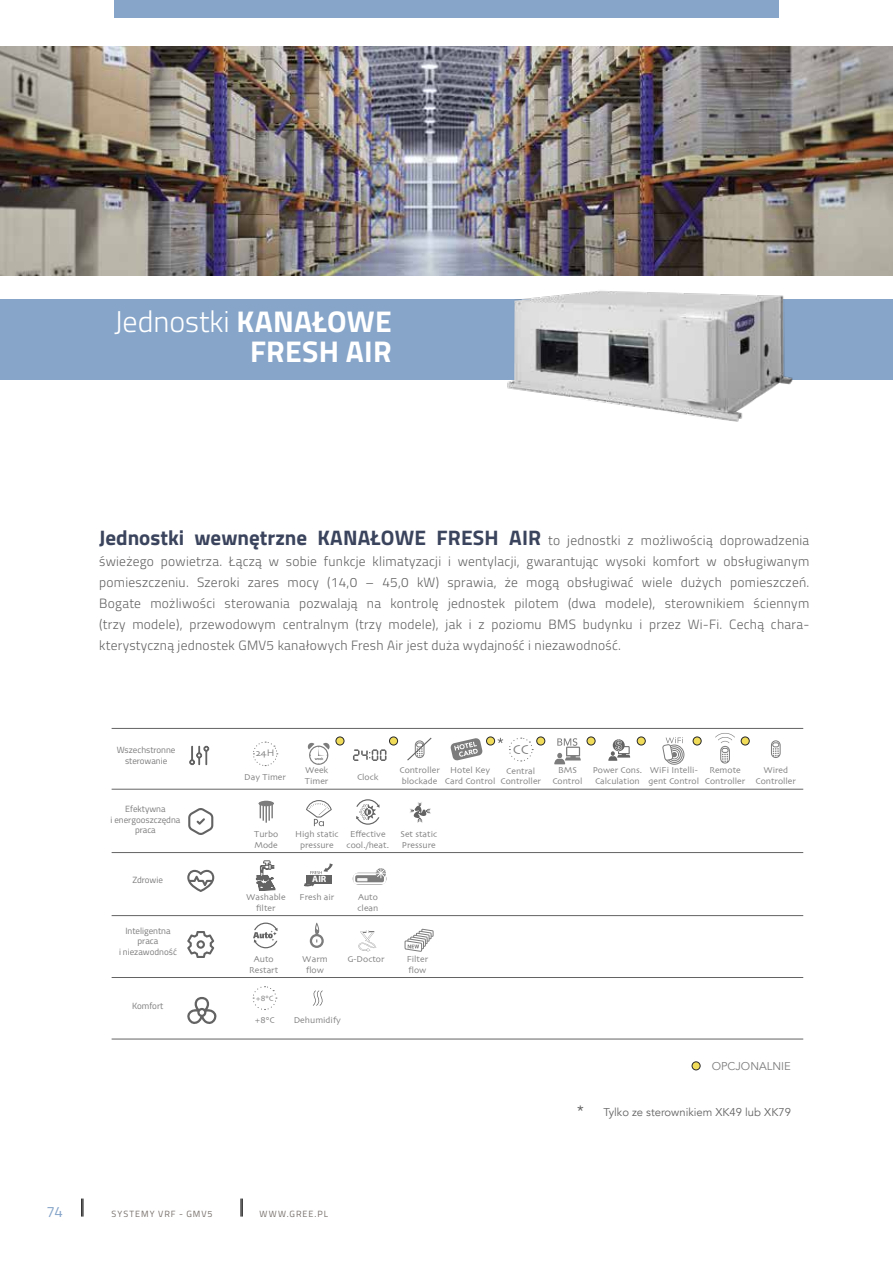
<style>
.page{position:relative;width:893px;height:1263px;background:#fff}
.page>*{position:absolute;margin:0;border:0;box-sizing:border-box;transform-origin:0 0}
.t1{font:300 30px "Titillium";color:#fff}
.t2{font:700 30px "Titillium Web";letter-spacing:.01em;color:#fff}
.t3{font:15px "Titillium";color:#86a5c9}
.t4{font:300 13.5px/21px "Titillium";letter-spacing:.02em;color:#636363;text-align:justify}
.t5{font:13.5px "Skia";color:#7c7c7c}
.t6{font:11.25px "Avenir";color:#636363}
.t7{font:11.25px "Avenir";color:#7c7c7c}
.t8{font:9.9px "Skia";color:#7c7c7c}
.t9{font:700 9.15px "Myriad Pro";color:#fff}
.t10{font:9px/10.8px "Skia";color:#7c7c7c;text-align:center}
.t11{font:9px/10.8px "Titillium";color:#7c7c7c;text-align:center}
.t12{font:9px "Titillium";letter-spacing:.115em;color:#766f6b}
.t13{font:8.1px "Skia";color:#7c7c7c}
.s1{font-weight:700}
.s2{font-weight:700;font-size:21px;color:#3b445d}
.s3{font-size:15px}
</style>
<div class="page">
<div style="left:114px;top:0;width:664px;height:18px;background:#86a5c9"></div>
<svg style="left:81px;top:1198px;width:3px;height:18px"></svg>
<svg style="left:241px;top:1198px;width:2px;height:18px"></svg>
<div style="left:0;top:299px;width:893px;height:80px;background:#86a5c9"></div>
<img style="left:0;top:47px;width:893px;height:229px">
<img style="left:488px;top:290px;width:320px;height:132px">
<svg style="left:608px;top:739px;width:22px;height:22px"></svg>
<svg style="left:356px;top:799px;width:23px;height:26px"></svg>
<svg style="left:256px;top:860px;width:19px;height:31px"></svg>
<svg style="left:304px;top:882px;width:11px;height:5px"></svg>
<div style="left:307px;top:875px;width:25px;height:8px;background:#636363"></div>
<svg style="left:310px;top:863px;width:23px;height:11px"></svg>
<svg style="left:253px;top:922px;width:25px;height:26px"></svg>
<svg style="left:309px;top:923px;width:15px;height:25px"></svg>
<svg style="left:404px;top:928px;width:30px;height:24px"></svg>
<svg style="left:187px;top:870px;width:27px;height:22px"></svg>
<svg style="left:189px;top:745px;width:21px;height:21px"></svg>
<svg style="left:188px;top:808px;width:25px;height:27px"></svg>
<svg style="left:187px;top:931px;width:27px;height:27px"></svg>
<svg style="left:187px;top:997px;width:30px;height:27px"></svg>
<hr style="left:112px;top:977px;width:691px;height:1px;background:#636363">
<hr style="left:112px;top:1039px;width:691px;height:1px;background:#636363">
<hr style="left:112px;top:915px;width:691px;height:1px;background:#636363">
<hr style="left:112px;top:852px;width:691px;height:1px;background:#636363">
<hr style="left:112px;top:789px;width:691px;height:1px;background:#636363">
<hr style="left:112px;top:728px;width:691px;height:1px;background:#636363">
<svg style="left:307px;top:742px;width:23px;height:23px"></svg>
<svg style="left:253px;top:741px;width:25px;height:26px"></svg>
<div style="left:664px;top:744px;width:20px;height:21px;border:1px solid #7c7c7c;border-radius:50%"></div>
<svg style="left:662px;top:737px;width:21px;height:26px"></svg>
<div style="left:771px;top:740px;width:9px;height:18px;border:1px solid #7c7c7c;border-radius:4px"></div>
<svg style="left:773px;top:743px;width:6px;height:13px"></svg>
<svg style="left:450px;top:738px;width:33px;height:23px"></svg>
<svg style="left:554px;top:738px;width:27px;height:26px"></svg>
<svg style="left:258px;top:800px;width:17px;height:7px"></svg>
<div style="left:257px;top:799px;width:19px;height:9px;border:1px solid #fff;border-radius:50%"></div>
<svg style="left:260px;top:804px;width:13px;height:19px"></svg>
<div style="left:354px;top:874px;width:31px;height:9px;background:#7c7c7c;border-radius:5px"></div>
<div style="left:353px;top:873px;width:33px;height:12px;border:3px solid #7c7c7c;border-radius:5px"></div>
<div style="left:353px;top:873px;width:33px;height:11px;border:2px solid #fff;border-radius:3px"></div>
<svg style="left:373px;top:868px;width:14px;height:13px"></svg>
<svg style="left:357px;top:878px;width:10px;height:3px"></svg>
<svg style="left:358px;top:931px;width:18px;height:21px"></svg>
<svg style="left:252px;top:986px;width:25px;height:24px"></svg>
<svg style="left:313px;top:990px;width:10px;height:16px"></svg>
<div style="left:720px;top:746px;width:10px;height:17px;border:1px solid #7c7c7c;border-radius:4px"></div>
<svg style="left:715px;top:733px;width:20px;height:29px"></svg>
<svg style="left:407px;top:737px;width:25px;height:24px"></svg>
<svg style="left:353px;top:749px;width:33px;height:12px"></svg>
<svg style="left:306px;top:800px;width:26px;height:26px"></svg>
<svg style="left:410px;top:802px;width:21px;height:21px"></svg>
<div style="left:692px;top:1062px;width:8px;height:8px;background:#f1dc5a;border-radius:50%"></div>
<div style="left:692px;top:1061px;width:8px;height:9px;border:1px solid #292929;border-radius:50%"></div>
<div style="left:336px;top:737px;width:8px;height:8px;background:#f1dc5a;border-radius:50%"></div>
<div style="left:335px;top:736px;width:9px;height:9px;border:1px solid #292929;border-radius:50%"></div>
<div style="left:389px;top:737px;width:9px;height:8px;background:#f1dc5a;border-radius:50%"></div>
<div style="left:389px;top:736px;width:9px;height:9px;border:1px solid #292929;border-radius:50%"></div>
<div style="left:486px;top:737px;width:9px;height:8px;background:#f1dc5a;border-radius:50%"></div>
<div style="left:486px;top:736px;width:9px;height:9px;border:1px solid #292929;border-radius:50%"></div>
<div style="left:537px;top:737px;width:8px;height:8px;background:#f1dc5a;border-radius:50%"></div>
<div style="left:536px;top:736px;width:9px;height:9px;border:1px solid #292929;border-radius:50%"></div>
<div style="left:587px;top:737px;width:8px;height:8px;background:#f1dc5a;border-radius:50%"></div>
<div style="left:587px;top:736px;width:8px;height:9px;border:1px solid #292929;border-radius:50%"></div>
<div style="left:637px;top:737px;width:8px;height:8px;background:#f1dc5a;border-radius:50%"></div>
<div style="left:637px;top:736px;width:9px;height:9px;border:1px solid #292929;border-radius:50%"></div>
<div style="left:693px;top:737px;width:8px;height:8px;background:#f1dc5a;border-radius:50%"></div>
<div style="left:693px;top:736px;width:9px;height:9px;border:1px solid #292929;border-radius:50%"></div>
<div style="left:741px;top:737px;width:8px;height:8px;background:#f1dc5a;border-radius:50%"></div>
<div style="left:741px;top:736px;width:9px;height:9px;border:1px solid #292929;border-radius:50%"></div>
<svg style="left:497px;top:737px;width:36px;height:25px"></svg>
<h1 class="t1" style="left:114px;top:299px;width:279px">Jednostki <span class="s1">KANAŁOWE</span></h1>
<h1 class="t2" style="left:250px;top:328px;width:143px">FRESH AIR</h1>
<p class="t4" style="left:99px;top:529px;width:712px"><span class="s2">Jednostki wewnętrzne KANAŁOWE FRESH AIR</span> to jednostki z możliwością doprowadzenia świeżego powietrza. Łączą w sobie funkcje klimatyzacji i wentylacji, gwarantując wysoki komfort w obsługiwanym pomieszczeniu. Szeroki zares mocy (14,0 – 45,0 kW) sprawia, że mogą obsługiwać wiele dużych pomieszczeń.<br>Bogate możliwości sterowania pozwalają na kontrolę jednostek pilotem (dwa modele), sterownikiem ściennym (trzy modele), przewodowym centralnym (trzy modele), jak i z poziomu BMS budynku i przez Wi-Fi. Cechą chara&shy;kterystyczną jednostek GMV5 kanałowych Fresh Air jest duża wydajność i niezawodność.</p>
<p class="t11" style="left:117px;top:744px;width:60px">Wszechstronne sterowanie</p>
<p class="t11" style="left:110px;top:803px;width:71px">Efektywna<br>i energooszczędna praca</p>
<p class="t11" style="left:132px;top:874px;width:32px">Zdrowie</p>
<p class="t11" style="left:119px;top:924px;width:59px">Inteligentna praca<br>i niezawodność</p>
<p class="t11" style="left:132px;top:1000px;width:33px">Komfort</p>
<p class="t5" style="left:513px;top:741px;width:17px">CC</p>
<p class="t8" style="left:256px;top:747px;width:20px">24H</p>
<p class="t10" style="left:244px;top:772px;width:43px">Day Timer</p>
<p class="t10" style="left:648px;top:766px;width:52px;text-align:left">WiFi Intelli&shy;gent Control</p>
<p class="t10" style="left:756px;top:765px;width:42px">Wired<br>Controller</p>
<p class="t10" style="left:305px;top:765px;width:25px;text-align:left">Week<br>Timer</p>
<p class="t10" style="left:357px;top:772px;width:23px">Clock</p>
<p class="t10" style="left:399px;top:765px;width:42px;text-align:left">Controller blockade</p>
<p class="t10" style="left:593px;top:766px;width:51px;text-align:left">Power Cons.<br>Calculation</p>
<p class="t10" style="left:445px;top:766px;width:52px">Hotel Key<br>Card Control</p>
<p class="t10" style="left:552px;top:766px;width:32px">BMS<br>Control</p>
<p class="t10" style="left:501px;top:766px;width:42px">Central<br>Controller</p>
<p class="t10" style="left:705px;top:766px;width:42px">Remote<br>Controller</p>
<p class="t10" style="left:254px;top:829px;width:25px;text-align:left">Turbo<br>Mode</p>
<p class="t10" style="left:246px;top:893px;width:41px">Washable filter</p>
<p class="t10" style="left:295px;top:829px;width:45px">High static pressure</p>
<p class="t10" style="left:347px;top:830px;width:44px">Effective cool./heat.</p>
<p class="t10" style="left:400px;top:830px;width:38px;text-align:left">Set static<br>Pressure</p>
<p class="t9" style="left:312px;top:872px;width:16px">AIR</p>
<p class="t10" style="left:300px;top:893px;width:36px">Fresh air</p>
<p class="t10" style="left:358px;top:892px;width:22px;text-align:left">Auto clean</p>
<p class="t10" style="left:249px;top:955px;width:31px">Auto<br>Restart</p>
<p class="t10" style="left:302px;top:955px;width:27px">Warm flow</p>
<p class="t10" style="left:407px;top:955px;width:23px;text-align:left">Filter flow</p>
<p class="t10" style="left:347px;top:954px;width:39px">G-Doctor</p>
<p class="t13" style="left:255px;top:993px;width:20px">+8°C</p>
<p class="t10" style="left:254px;top:1016px;width:22px">+8°C</p>
<p class="t10" style="left:294px;top:1015px;width:49px">Dehumidify</p>
<p class="t7" style="left:712px;top:1060px;width:81px">OPCJONALNIE</p>
<p class="t6" style="left:577px;top:1105px;width:215px"><span class="s3">*</span> Tylko ze sterownikiem XK49 lub XK79</p>
<p class="t3" style="left:46px;top:1200px;width:18px">74</p>
<p class="t12" style="left:111px;top:1207px;width:103px">SYSTEMY VRF - GMV5</p>
<p class="t12" style="left:260px;top:1207px;width:70px">WWW.GREE.PL</p>
</div>
